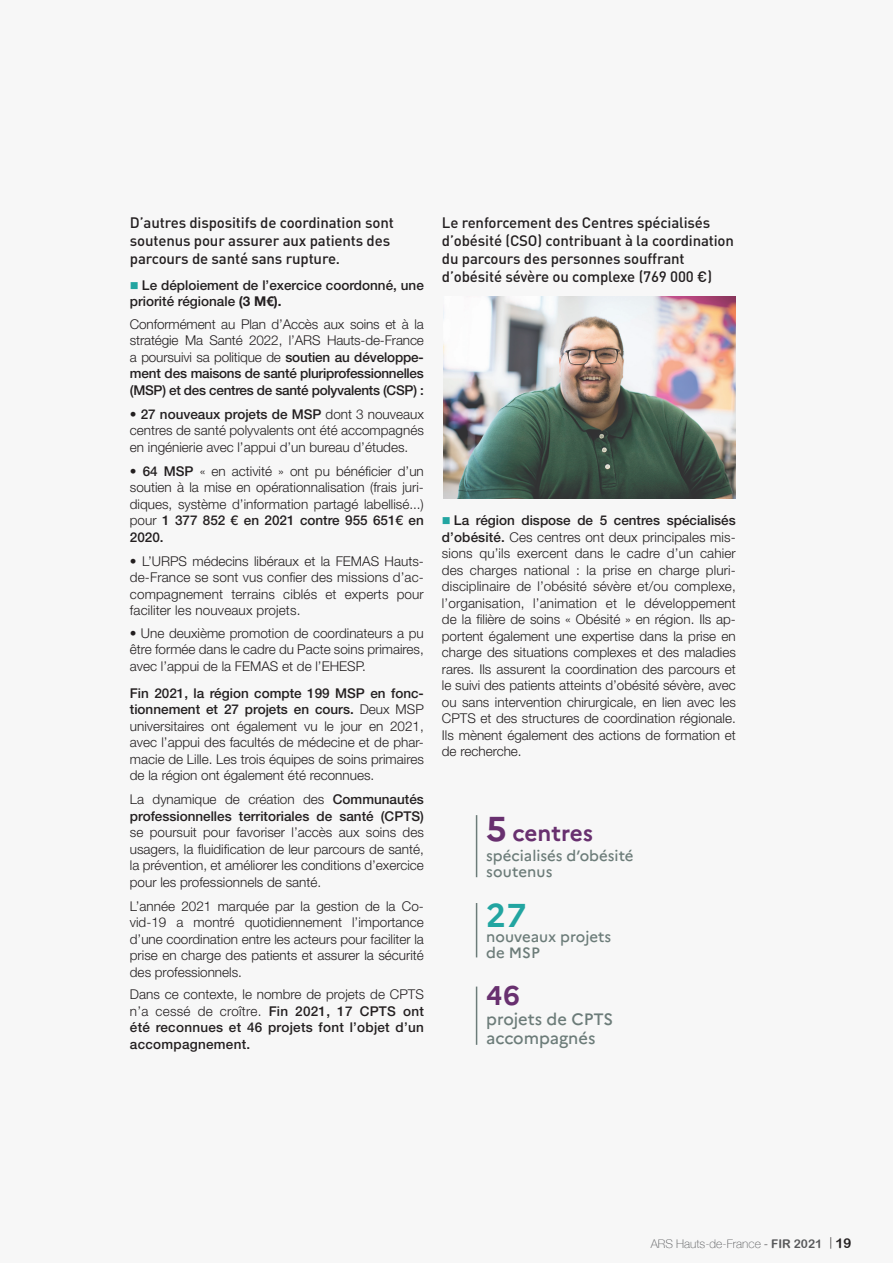
<style>
.page{position:relative;width:893px;height:1263px;background:#f7f7f7}
.page>*{position:absolute;margin:0;border:0;box-sizing:border-box;transform-origin:0 0}
.t1{font:700 33px "Marianne";color:#22a5a1}
.t2{font:700 27px "Marianne";color:#68306f}
.t3{font:700 22.5px "Marianne";letter-spacing:-.005em;color:#68306f}
.t4{font:500 16.5px "Marianne";color:#6c7c79}
.t5{font:500 15px/18px "DIN";letter-spacing:-.01em;color:#231f20}
.t6{font:500 15px "Marianne";color:#6c7c79}
.t7{font:300 13.5px/16.5px "Helvetica Neue LT Std";color:#231f20;text-align:justify}
.t8{font:500 13.5px/16.5px "Helvetica Neue LT Std";color:#231f20}
.t9{font:100 12px "Helvetica Neue LT";color:#57585a}
.s1{color:#22a5a1}
.s2{font-weight:700}
.s3{font-weight:500}
.s4{font-weight:100;font-stretch:condensed}
.s5{font-weight:300}
.s6{font-size:34.5px}
.s7{font-family:"Today Sans HEFOP";font-weight:300;font-size:13.5px}
.s8{font-family:"Arial Rounded MT Bold";font-weight:400}
.s9{font-family:"Today Sans HEFOP";font-weight:300;font-size:13.5px;color:#231f20}
.s10{font-family:"Arial Rounded MT Bold";font-weight:400;font-size:13.5px;color:#231f20}
</style>
<div class="page">
<img style="left:443px;top:296px;width:293px;height:203px">
<hr style="left:476px;top:986px;width:1px;height:59px;background:#6c7c79">
<hr style="left:476px;top:903px;width:1px;height:54px;background:#6c7c79">
<hr style="left:476px;top:815px;width:1px;height:62px;background:#6c7c79">
<p class="t5" style="left:130px;top:213px;width:265px">D’autres dispositifs de coordination sont soutenus pour assurer aux patients des parcours de santé sans rupture.</p>
<p class="t8" style="left:130px;top:276px;width:295px"><span class="s1">■</span> Le déploiement de l’exercice coordonné, une priorité régionale <span class="s2">(3 M€).</span></p>
<p class="t7" style="left:130px;top:315px;width:295px">Conformément au Plan d’Accès aux soins et à la stratégie Ma Santé 2022, l’ARS Hauts-de-France a poursuivi sa politique de <span class="s3">soutien au développe&shy;ment des maisons de santé pluriprofessionnelles (MSP) et des centres de santé polyvalents (CSP) :</span></p>
<p class="t7" style="left:130px;top:405px;width:295px">• <span class="s3">27 nouveaux projets de MSP</span> dont 3 nouveaux centres de santé polyvalents ont été accompagnés en ingénierie avec l’appui d’un bureau d’études.</p>
<p class="t7" style="left:130px;top:462px;width:295px">• <span class="s3">64 MSP</span> « en activité » ont pu bénéficier d’un soutien à la mise en opérationnalisation (frais juri&shy;diques, système d’information partagé labellisé...) pour <span class="s3">1 377 852 € en 2021 contre 955 651€ en 2020.</span></p>
<p class="t7" style="left:130px;top:552px;width:295px">• L’URPS médecins libéraux et la FEMAS Hauts&shy;de-France se sont vus confier des missions d’ac&shy;compagnement terrains ciblés et experts pour faciliter les nouveaux projets.</p>
<p class="t7" style="left:130px;top:624px;width:295px"><span class="s4">•</span> Une deuxième promotion de coordinateurs a pu être formée dans le cadre du Pacte soins primaires, avec l’appui de la FEMAS et de l’EHESP.</p>
<p class="t7" style="left:130px;top:684px;width:295px"><span class="s3">Fin 2021, la région compte 199 MSP en fonc&shy;tionnement et 27 projets en cours.</span> Deux MSP universitaires ont également vu le jour en 2021, avec l’appui des facultés de médecine et de phar&shy;macie de Lille. Les trois équipes de soins primaires de la région ont également été reconnues.</p>
<p class="t7" style="left:130px;top:791px;width:295px">La dynamique de création des <span class="s3">Communautés professionnelles territoriales de santé (CPTS) </span>se poursuit pour favoriser l’accès aux soins des usagers, la fluidification de leur parcours de santé, la prévention, et améliorer les conditions d’exercice pour les professionnels de santé.</p>
<p class="t7" style="left:130px;top:897px;width:295px">L’année 2021 marquée par la gestion de la Co&shy;vid-19 a montré quotidiennement l’importance d’une coordination entre les acteurs pour faciliter la prise en charge des patients et assurer la sécurité des professionnels.</p>
<p class="t8" style="left:130px;top:986px;width:295px;text-align:justify"><span class="s5">Dans ce contexte, le nombre de projets de CPTS n’a cessé de croître.</span> Fin 2021, 17 CPTS ont été reconnues et 46 projets font l’objet d’un accompagnement.</p>
<p class="t5" style="left:442px;top:213px;width:294px">Le renforcement des Centres spécialisés d’obésité (CSO) contribuant à la coordination du parcours des personnes souffrant</p>
<p class="t5" style="left:442px;top:267px;width:272px">d’obésité sévère ou complexe (769 000 €)</p>
<p class="t7" style="left:442px;top:512px;width:295px"><span class="s1">■</span> <span class="s3">La région dispose de 5 centres spécialisés d’obésité.</span> Ces centres ont deux principales mis&shy;sions qu’ils exercent dans le cadre d’un cahier des charges national : la prise en charge pluri&shy;disciplinaire de l’obésité sévère et/ou complexe, l’organisation, l’animation et le développement de la filière de soins « Obésité » en région. Ils ap&shy;portent également une expertise dans la prise en charge des situations complexes et des maladies rares. Ils assurent la coordination des parcours et le suivi des patients atteints d’obésité sévère, avec ou sans intervention chirurgicale, en lien avec les CPTS et des structures de coordination régionale.<br>Ils mènent également des actions de formation et de recherche.</p>
<p class="t3" style="left:486px;top:819px;width:108px"><span class="s6">5</span> centres</p>
<p class="t6" style="left:486px;top:846px;width:149px">spécialisés d’obésité</p>
<p class="t6" style="left:486px;top:862px;width:68px">soutenus</p>
<p class="t1" style="left:486px;top:895px;width:42px">27</p>
<p class="t6" style="left:486px;top:927px;width:126px">nouveaux projets</p>
<p class="t6" style="left:486px;top:943px;width:55px">de MSP</p>
<p class="t2" style="left:486px;top:979px;width:35px">46</p>
<p class="t4" style="left:486px;top:1009px;width:129px">projets de CPTS</p>
<p class="t4" style="left:486px;top:1028px;width:111px">accompagnés</p>
<p class="t9" style="left:651px;top:1236px;width:202px">ARS Hauts-de-France <span class="s7">-</span> <span class="s8">FIR 2021</span> <span class="s9">|</span> <span class="s10">19</span></p>
</div>
